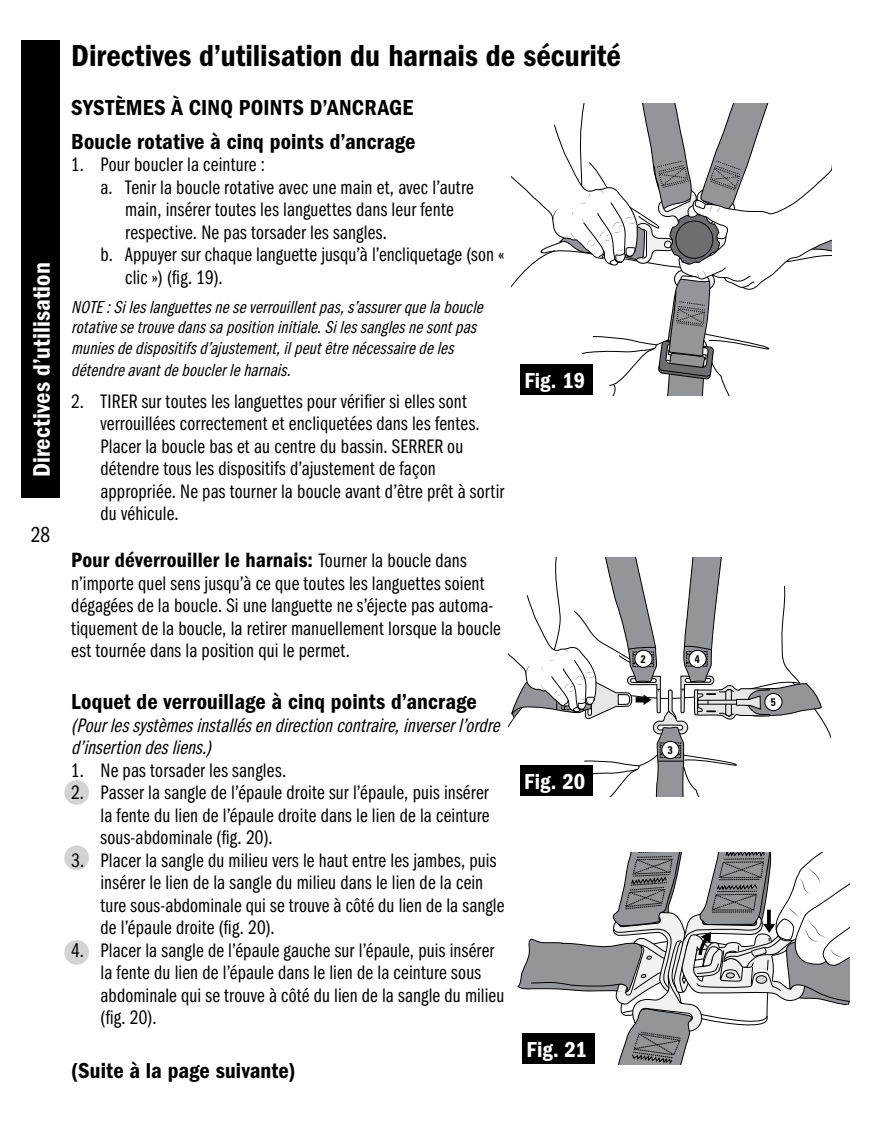
<style>
.page{position:relative;width:891px;height:1134px;background:#fff}
.page>*{position:absolute;margin:0;border:0;box-sizing:border-box;transform-origin:0 0}
.t1{font:600 condensed 31.5px "Franklin Gothic";color:#000}
.t2{font:600 condensed 24.75px "Franklin Gothic";letter-spacing:.005em;color:#fff}
.t3{font:600 condensed 22.5px/33.8px "Franklin Gothic";letter-spacing:.005em;color:#000}
.t4{font:600 condensed 22.5px "Franklin Gothic";color:#fff}
.t5{font:22.5px "ITC Franklin Gothic Std Bk Cp";color:#000}
.t6{font:600 condensed 21.38px "Franklin Gothic";letter-spacing:.005em;color:#000}
.t7{font:20.25px/22.5px "ITC Franklin Gothic Std Bk Cp";letter-spacing:.01em;color:#000}
.t8{font:italic 20.25px/22.5px "ITC Franklin Gothic Std Bk Cp";color:#000}
.t9{font:italic 18px/20.2px "ITC Franklin Gothic Std Bk Cp";color:#000}
.t10{font:700 condensed 11.03px "Univers";color:#000}
.s1{font-family:"ITC Franklin Gothic Std Bk Cp";font-weight:400;font-stretch:normal;font-size:20.25px}
</style>
<div class="page">
<div style="left:64px;top:940px;width:25px;height:25px;background:#d1d3d4;border-radius:50%"></div>
<div style="left:64px;top:845px;width:25px;height:25px;background:#d1d3d4;border-radius:50%"></div>
<div style="left:64px;top:780px;width:25px;height:25px;background:#d1d3d4;border-radius:50%"></div>
<div style="left:21px;top:40px;width:39px;height:458px;background:#000"></div>
<svg style="left:512px;top:104px;width:319px;height:291px"></svg>
<svg style="left:509px;top:557px;width:322px;height:240px"></svg>
<div style="left:662px;top:741px;width:17px;height:18px;background:#fff;border-radius:50%"></div>
<div style="left:662px;top:741px;width:17px;height:18px;border:1px solid #000;border-radius:50%"></div>
<div style="left:689px;top:650px;width:17px;height:18px;background:#fff;border-radius:50%"></div>
<div style="left:689px;top:650px;width:17px;height:18px;border:1px solid #000;border-radius:50%"></div>
<div style="left:765px;top:693px;width:17px;height:18px;background:#fff;border-radius:50%"></div>
<div style="left:765px;top:693px;width:17px;height:18px;border:1px solid #000;border-radius:50%"></div>
<svg style="left:517px;top:852px;width:333px;height:213px"></svg>
<div style="left:521px;top:765px;width:72px;height:30px;background:#000"></div>
<div style="left:523px;top:1034px;width:72px;height:30px;background:#000"></div>
<div style="left:521px;top:364px;width:72px;height:30px;background:#000"></div>
<p class="t2" style="left:27px;top:477px;width:217px;rotate:-90deg">Directives d’utilisation</p>
<p class="t5" style="left:31px;top:522px;width:21px">28</p>
<h1 class="t1" style="left:71px;top:37px;width:551px">Directives d’utilisation du harnais de sécurité</h1>
<p class="t3" style="left:71px;top:91px;width:346px">SYSTÈMES À CINQ POINTS D’ANCRAGE<br>Boucle rotative à cinq points d’ancrage</p>
<p class="t7" style="left:71px;top:154px;width:195px">1. Pour boucler la ceinture :</p>
<p class="t7" style="left:101px;top:176px;width:375px">a. Tenir la boucle rotative avec une main et, avec l’autre</p>
<p class="t7" style="left:125px;top:199px;width:330px">main, insérer toutes les languettes dans leur fente</p>
<p class="t7" style="left:125px;top:221px;width:263px">respective. Ne pas torsader les sangles.</p>
<p class="t7" style="left:101px;top:244px;width:405px">b. Appuyer sur chaque languette jusqu’à l’encliquetage (son «</p>
<p class="t7" style="left:125px;top:266px;width:99px">clic ») (fig. 19).</p>
<p class="t9" style="left:71px;top:297px;width:418px">NOTE:Sileslanguettesneseverrouillentpas,s’assurerquelaboucle rotativesetrouvedanssapositioninitiale.Silessanglesnesontpas muniesdedispositifsd’ajustement,ilpeutêtrenécessairedeles</p>
<p class="t9" style="left:71px;top:360px;width:225px">détendreavantdebouclerleharnais.</p>
<p class="t7" style="left:101px;top:390px;width:405px;text-indent:-29px">2. TIRER sur toutes les languettes pour vérifier si elles sont verrouillées correctement et encliquetées dans les fentes.<br>Placer la boucle bas et au centre du bassin. SERRER ou détendre tous les dispositifs d’ajustement de façon appropriée. Ne pas tourner la boucle avant d’être prêt à sortir du véhicule.</p>
<p class="t6" style="left:71px;top:548px;width:397px">Pour déverrouiller le harnais: <span class="s1">Tourner la boucle dans</span></p>
<p class="t7" style="left:71px;top:572px;width:431px">n’importe quel sens jusqu’à ce que toutes les languettes soient dégagées de la boucle. Si une languette ne s’éjecte pas automa&shy;tiquement de la boucle, la retirer manuellement lorsque la boucle est tournée dans la position qui le permet.</p>
<p class="t3" style="left:71px;top:685px;width:407px">Loquet de verrouillage à cinq points d’ancrage</p>
<p class="t8" style="left:71px;top:714px;width:435px">(Pourlessystèmesinstallésendirectioncontraire,inverserl’ordre d’insertiondesliens.)</p>
<p class="t7" style="left:71px;top:759px;width:216px">1. Ne pas torsader les sangles.</p>
<p class="t7" style="left:101px;top:782px;width:390px;text-align:justify;text-indent:-29px">2. Passer la sangle de l’épaule droite sur l’épaule, puis insérer la fente du lien de l’épaule droite dans le lien de la ceinture sous-abdominale (fig. 20).</p>
<p class="t7" style="left:101px;top:849px;width:405px;text-indent:-29px">3. Placer la sangle du milieu vers le haut entre les jambes, puis insérer le lien de la sangle du milieu dans le lien de la cein ture sous-abdominale qui se trouve à côté du lien de la sangle de l’épaule droite (fig. 20).</p>
<p class="t7" style="left:101px;top:939px;width:405px;text-indent:-29px">4. Placer la sangle de l’épaule gauche sur l’épaule, puis insérer la fente du lien de l’épaule dans le lien de la ceinture sous abdominale qui se trouve à côté du lien de la sangle du milieu (fig. 20).</p>
<p class="t3" style="left:71px;top:1054px;width:226px">(Suite à la page suivante)</p>
<p class="t4" style="left:524px;top:368px;width:62px">Fig. 19</p>
<p class="t4" style="left:524px;top:769px;width:63px">Fig. 20</p>
<p class="t4" style="left:527px;top:1037px;width:62px">Fig. 21</p>
<p class="t10" style="left:641px;top:652px;width:6px">2</p>
<p class="t10" style="left:668px;top:743px;width:6px">3</p>
<p class="t10" style="left:695px;top:652px;width:6px">4</p>
<p class="t10" style="left:771px;top:695px;width:6px">5</p>
</div>
